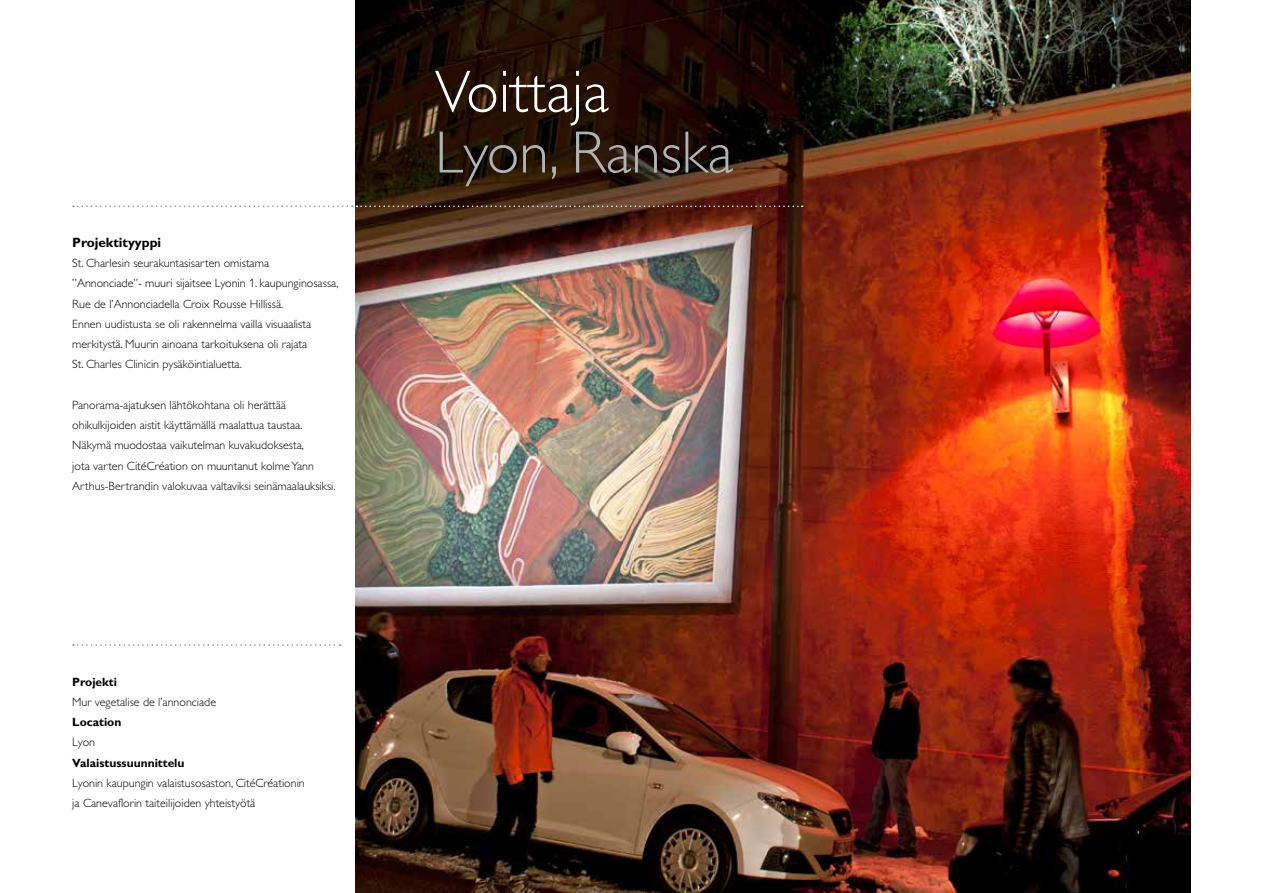
<style>
.page{position:relative;width:1263px;height:893px;background:#fff}
.page>*{position:absolute;margin:0;border:0;box-sizing:border-box;transform-origin:0 0}
.t1{font:60px "Gill Sans Alt One WGL Light";color:#b1b2b3}
.t2{font:60px "Gill Sans Alt One WGL Light";color:#fff}
.t3{font:700 13.5px "Gill Sans Alt One WGL";color:#000}
.t4{font:12px/20.2px "Gill Sans Alt One WGL Light";color:#000}
.t5{font:700 12px "Gill Sans Alt One WGL";color:#000}
</style>
<div class="page">
<img style="left:356px;top:0;width:835px;height:893px">
<svg style="left:73px;top:206px;width:730px;height:1px"></svg>
<svg style="left:73px;top:644px;width:268px;height:2px"></svg>
<p class="t3" style="left:72px;top:233px;width:90px">Projektityyppi</p>
<p class="t4" style="left:72px;top:253px;width:268px">St. Charlesin seurakuntasisarten omistama ”Annonciade”- muuri sijaitsee Lyonin 1. kaupunginosassa, Rue de l’Annonciadella Croix Rousse Hillissä.<br>Ennen uudistusta se oli rakennelma vailla visuaalista merkitystä. Muurin ainoana tarkoituksena oli rajata<br>St. Charles Clinicin pysäköintialuetta.</p>
<p class="t4" style="left:72px;top:395px;width:265px">Panorama-ajatuksen lähtökohtana oli herättää ohikulkijoiden aistit käyttämällä maalattua taustaa.<br>Näkymä muodostaa vaikutelman kuvakudoksesta,<br>jota varten CitéCréation on muuntanut kolme Yann Arthus-Bertrandin valokuvaa valtaviksi seinämaalauksiksi.</p>
<p class="t5" style="left:72px;top:673px;width:46px">Projekti</p>
<p class="t4" style="left:72px;top:692px;width:145px">Mur vegetalise de l’annonciade</p>
<p class="t5" style="left:72px;top:714px;width:51px">Location</p>
<p class="t4" style="left:72px;top:732px;width:24px">Lyon</p>
<p class="t5" style="left:72px;top:754px;width:114px">Valaistussuunnittelu</p>
<p class="t4" style="left:72px;top:773px;width:234px">Lyonin kaupungin valaistusosaston, CitéCréationin ja Canevaflorin taiteilijoiden yhteistyötä</p>
<h1 class="t2" style="left:435px;top:52px;width:176px">Voittaja</h1>
<h1 class="t1" style="left:435px;top:113px;width:300px">Lyon, Ranska</h1>
</div>
